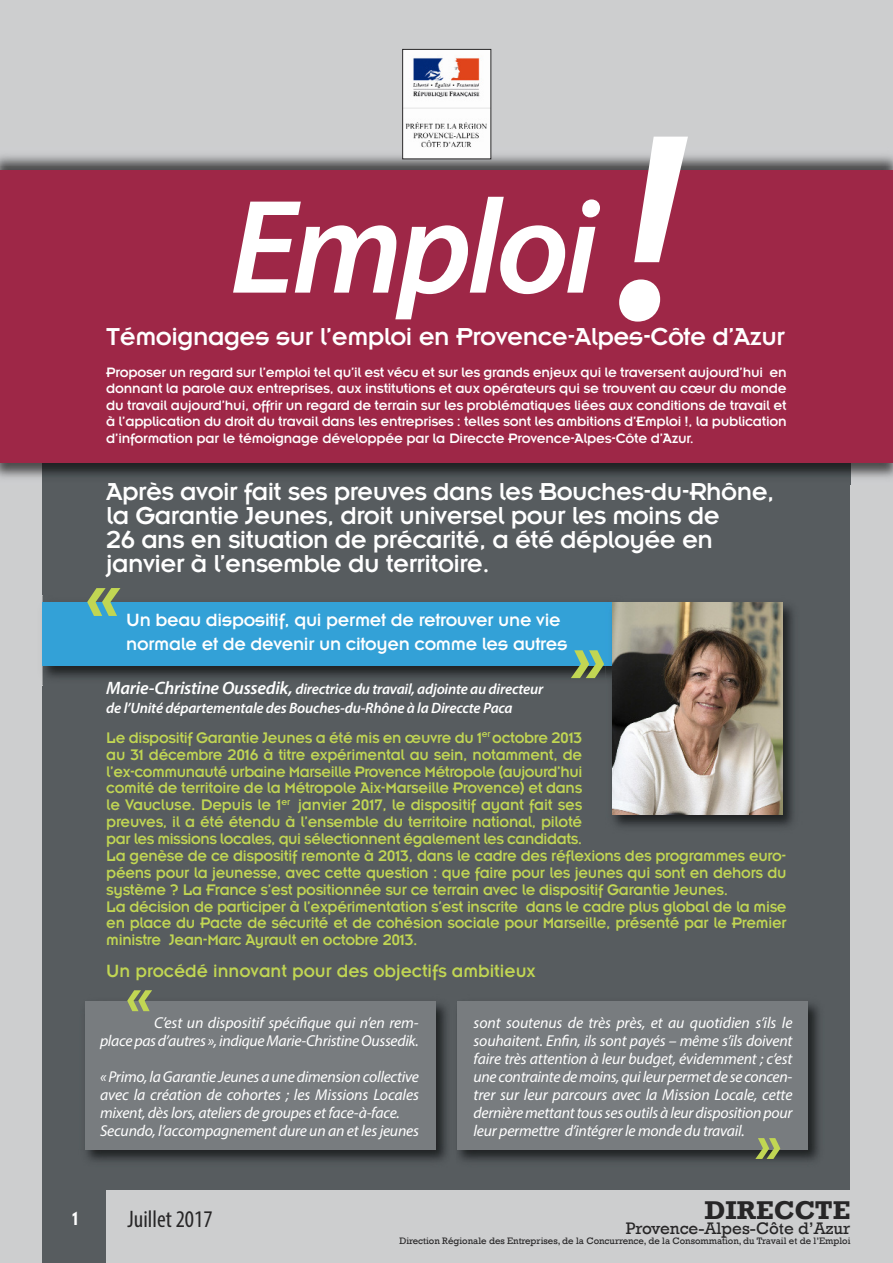
<style>
.page{position:relative;width:893px;height:1263px;background:#fff}
.page>*{position:absolute;margin:0;border:0;box-sizing:border-box;transform-origin:0 0}
.t1{font:italic 600 270px "Myriad Pro";color:#fff}
.t2{font:italic 600 135px "Myriad Pro";letter-spacing:-.035em;color:#fff}
.t3{font:italic 900 72px "Myriad Pro";color:#c1d653}
.t4{font:italic 900 54px "Myriad Pro";color:#c1d653}
.t5{font:27px/24px "Insignia";letter-spacing:-.02em;color:#fff}
.t6{font:27px "Insignia A";letter-spacing:-.02em;color:#fff}
.t7{font:700 26.4px "Rockwell";color:#272627}
.t8{font:condensed 24px "Myriad Pro";color:#272627}
.t9{font:21px "Insignia";color:#fff}
.t10{font:19.5px/23.4px "Insignia A";letter-spacing:-.015em;color:#fff}
.t11{font:19.5px "Insignia";color:#c1d653}
.t12{font:17.1px "Rockwell";color:#272627}
.t13{font:16.8px/16.8px "Insignia";letter-spacing:-.02em;color:#c1d653}
.t14{font:italic 15.75px/18px "Myriad Pro";letter-spacing:-.015em;color:#fff;text-align:right}
.t15{font:15px/16.5px "Insignia";letter-spacing:-.015em;color:#fff;text-align:justify}
.t16{font:italic 600 15px/19.4px "Myriad Pro";letter-spacing:-.015em;color:#fff}
.t17{font:9.6px "Rockwell";color:#272627}
.s1{font-size:18px}
</style>
<div class="page">
<div style="left:0;top:0;width:893px;height:309px;background:#cdcecf"></div>
<div style="left:0;top:418px;width:893px;height:845px;background:#cdcecf"></div>
<div style="left:43px;top:170px;width:807px;height:1093px;background:#575c5f"></div>
<div style="left:106px;top:1191px;width:787px;height:72px;background:#cdcecf"></div>
<img style="left:0;top:462px;width:893px;height:22px">
<div style="left:0;top:170px;width:893px;height:292px;background:#9e2747"></div>
<img style="left:404px;top:51px;width:85px;height:106px">
<div style="left:402px;top:49px;width:89px;height:110px;border:1px solid #272627"></div>
<img style="left:42px;top:595px;width:752px;height:90px">
<div style="left:43px;top:602px;width:569px;height:64px;background:#33a1d7"></div>
<div style="left:85px;top:1001px;width:351px;height:149px;background:#787c7f"></div>
<div style="left:457px;top:1001px;width:351px;height:149px;background:#787c7f"></div>
<img style="left:613px;top:685px;width:181px;height:142px">
<img style="left:605px;top:595px;width:27px;height:90px">
<img style="left:605px;top:602px;width:7px;height:64px">
<img style="left:612px;top:602px;width:170px;height:213px">
<h1 class="t1" style="left:614px;top:127px;width:70px">!</h1>
<h2 class="t2" style="left:230px;top:197px;width:370px">Emploi</h2>
<h3 class="t6" style="left:106px;top:328px;width:680px">Témoignages sur l’emploi en Provence-Alpes-Côte d’Azur</h3>
<p class="t15" style="left:106px;top:365px;width:682px">Proposer un regard sur l’emploi tel qu’il est vécu et sur les grands enjeux qui le traversent aujourd’hui en donnant la parole aux entreprises, aux institutions et aux opérateurs qui se trouvent au cœur du monde du travail aujourd’hui, offrir un regard de terrain sur les problématiques liées aux conditions de travail et à l’application du droit du travail dans les entreprises : telles sont les ambitions d’Emploi !, la publication d’information par le témoignage développée par la Direccte Provence-Alpes-Côte d’Azur.</p>
<h3 class="t5" style="left:106px;top:482px;width:670px">Après avoir fait ses preuves dans les Bouches-du-Rhône, la Garantie Jeunes, droit universel pour les moins de<br>26 ans en situation de précarité, a été déployée en janvier à l’ensemble du territoire.</h3>
<h3 class="t3" style="left:86px;top:569px;width:36px">«</h3>
<p class="t10" style="left:126px;top:610px;width:443px">Un beau dispositif, qui permet de retrouver une vie normale et de devenir un citoyen comme les autres</p>
<h3 class="t3" style="left:571px;top:631px;width:36px">»</h3>
<p class="t16" style="left:106px;top:680px;width:438px"><span class="s1">Marie-Christine Oussedik,</span> directrice du travail, adjointe au directeur de l’Unité départementale des Bouches-du-Rhône à la Direccte Paca</p>
<p class="t13" style="left:106px;top:731px;width:682px">Le dispositif Garantie Jeunes a été mis en œuvre du 1<sup>er</sup> octobre 2013<br>au 31 décembre 2016 à titre expérimental au sein, notamment, de<br>l’ex-communauté urbaine Marseille Provence Métropole (aujourd’hui<br>comité de territoire de la Métropole Aix-Marseille Provence) et dans<br>le Vaucluse. Depuis le 1<sup>er</sup> janvier 2017, le dispositif ayant fait ses<br>preuves, il a été étendu à l’ensemble du territoire national, piloté<br>par les missions locales, qui sélectionnent également les candidats.<br>La genèse de ce dispositif remonte à 2013, dans le cadre des réflexions des programmes euro&shy;péens pour la jeunesse, avec cette question : que faire pour les jeunes qui sont en dehors du système ? La France s’est positionnée sur ce terrain avec le dispositif Garantie Jeunes.<br>La décision de participer à l’expérimentation s’est inscrite dans le cadre plus global de la mise en place du Pacte de sécurité et de cohésion sociale pour Marseille, présenté par le Premier ministre Jean-Marc Ayrault en octobre 2013.</p>
<p class="t11" style="left:106px;top:964px;width:431px">Un procédé innovant pour des objectifs ambitieux</p>
<h3 class="t4" style="left:126px;top:976px;width:28px">«</h3>
<p class="t14" style="left:100px;top:1014px;width:320px">C’est un dispositif spécifique qui n’en rem&shy;placepasd’autres », indiqueMarie-ChristineOussedik.</p>
<p class="t14" style="left:100px;top:1068px;width:320px;text-align:left">«Primo, laGarantie Jeunesaunedimensioncollective avec la création de cohortes ; les Missions Locales mixent, dès lors, ateliers de groupes et face-à-face.<br>Secundo, l’accompagnement dure un an et lesjeunes</p>
<p class="t14" style="left:474px;top:1014px;width:320px;text-align:justify">sont soutenus de très près, et au quotidien s’ils le souhaitent. Enfin, ils sont payés – même s’ils doivent faire très attention à leur budget, évidemment ; c’est une contraintedemoins,qui leurpermetde se concen&shy;trer sur leur parcours avec la Mission Locale, cette dernièremettanttoussesoutilsàleurdispositionpour leur permettre d’intégrer le monde du travail.</p>
<h3 class="t4" style="left:755px;top:1124px;width:28px">»</h3>
<p class="t9" style="left:72px;top:1212px;width:8px">1</p>
<h3 class="t8" style="left:128px;top:1210px;width:87px">Juillet 2017</h3>
<h3 class="t7" style="left:704px;top:1194px;width:147px">DIRECCTE</h3>
<p class="t12" style="left:626px;top:1217px;width:226px">Provence-Alpes-Côte d’Azur</p>
<p class="t17" style="left:399px;top:1235px;width:452px">Direction Régionale des Entreprises, de la Concurrence, de la Consommation, du Travail et de l’Emploi</p>
</div>
